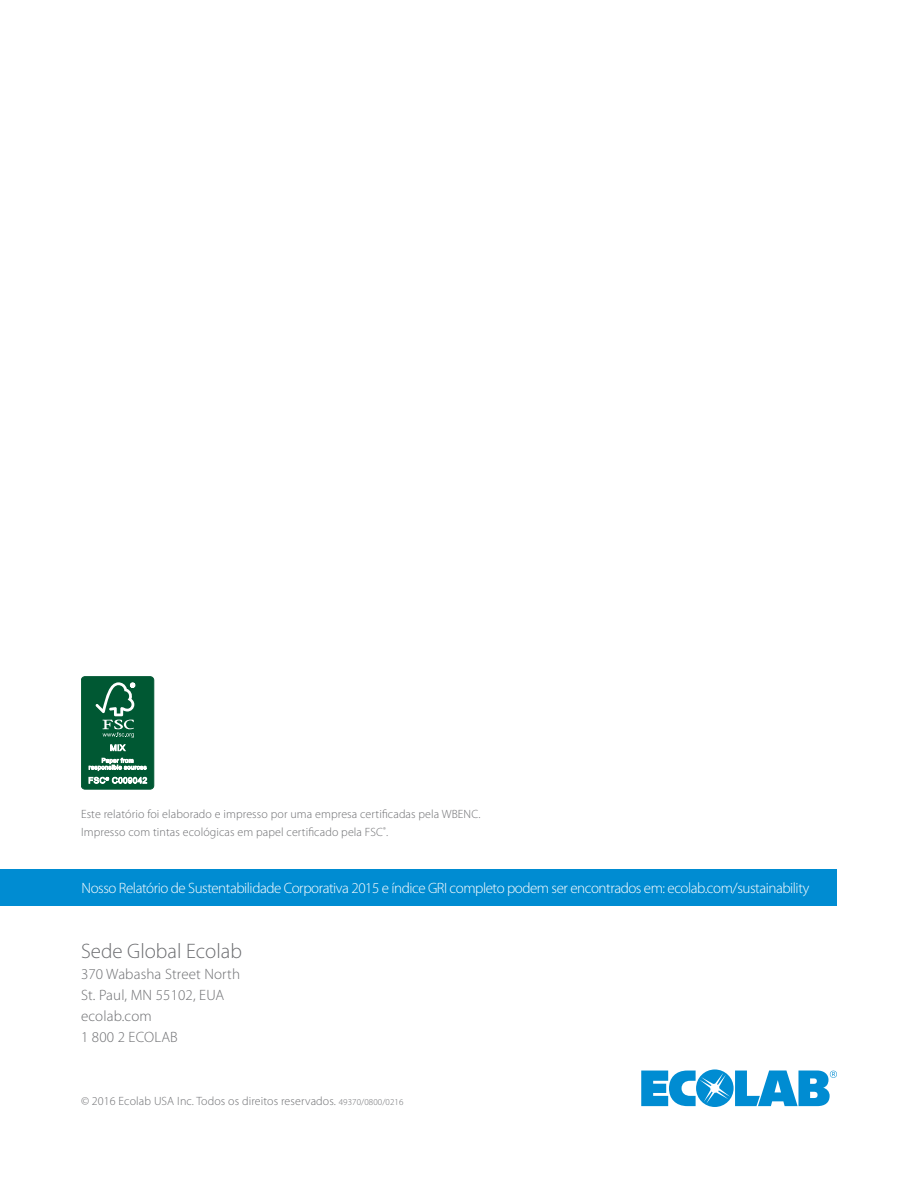
<style>
.page{position:relative;width:918px;height:1188px;background:#fff}
.page>*{position:absolute;margin:0;border:0;box-sizing:border-box;transform-origin:0 0}
.t1{font:300 21px "Myriad Pro";color:#6d6e71}
.t2{font:300 15px "Myriad Pro";letter-spacing:-.03em;color:#fff}
.t3{font:300 15px "Myriad Pro";color:#fff}
.t4{font:300 15px/21px "Myriad Pro";letter-spacing:.01em;color:#6d6e71}
.t5{font:300 12px/18px "Myriad Pro";letter-spacing:.01em;color:#6d6e71}
.s1{font-size:9px}
</style>
<div class="page">
<div style="left:0;top:869px;width:837px;height:37px;background:#008cd2"></div>
<div style="left:81px;top:677px;width:73px;height:112px;background:#005833;border-radius:4px"></div>
<div style="left:81px;top:676px;width:73px;height:114px;border:1px solid #005833;border-radius:4px"></div>
<svg style="left:95px;top:682px;width:40px;height:56px"></svg>
<svg style="left:110px;top:744px;width:16px;height:7px"></svg>
<svg style="left:89px;top:758px;width:58px;height:13px"></svg>
<svg style="left:89px;top:777px;width:58px;height:7px"></svg>
<svg style="left:641px;top:1069px;width:196px;height:38px"></svg>
<p class="t5" style="left:81px;top:805px;width:401px">Este relatório foi elaborado e impresso por uma empresa certificadas pela WBENC.<br>Impresso com tintas ecológicas em papel certificado pela FSC<sup>®</sup>.</p>
<p class="t2" style="left:82px;top:880px;width:729px">Nosso Relatório de Sustentabilidade Corporativa 2015 e índice GRI complet podem ser ncontrados em: ecolab.com/sustainability</p>
<p class="t3" style="left:94px;top:880px;width:630px">Nosso Relatório de Sustentabilidade Corporativa 2014 pode ser encontrado em ecolab.com/sustainability</p>
<h1 class="t1" style="left:81px;top:939px;width:162px">Sede Global Ecolab</h1>
<p class="t4" style="left:81px;top:964px;width:161px">370 Wabasha Street North<br>St. Paul, MN 55102, EUA ecolab.com<br>1 800 2 ECOLAB</p>
<p class="t5" style="left:81px;top:1092px;width:324px">© 2016 Ecolab USA Inc. Todos os direitos reservados. <span class="s1">49370/0800/0216</span></p>
</div>
